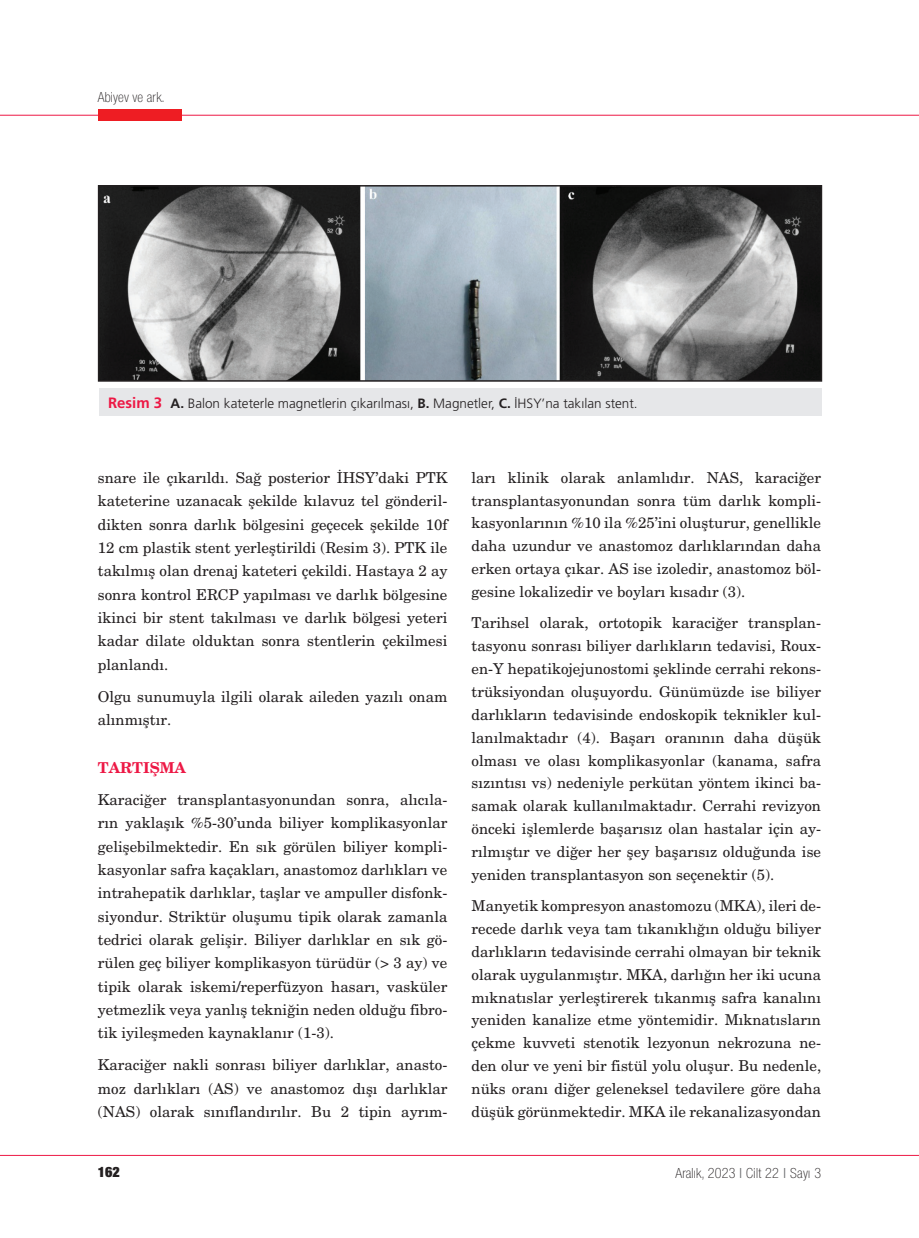
<style>
.page{position:relative;width:919px;height:1238px;background:#fff}
.page>*{position:absolute;margin:0;border:0;box-sizing:border-box;transform-origin:0 0}
.t1{font:500 15px/22.8px "New Century Schoolbook OTF";color:#231f20;text-align:justify}
.t2{font:15px "Sans Thin Condensed DTC";letter-spacing:.01em;color:#231f20}
.t3{font:700 15px "New Century Schoolbook OTF";color:#ed1845}
.t4{font:900 15px "Sans";color:#231f20}
.t5{font:300 13.5px "Frutiger";color:#231f20}
.s1{font-weight:700;font-size:15px;color:#ed1845}
.s2{font-weight:700}
.s3{font-family:"Sans";font-weight:300;color:#6c6d70}
</style>
<div class="page">
<hr style="left:0;top:1154px;width:918px;height:1px;background:#ed1845">
<hr style="left:0;top:115px;width:918px;height:1px;background:#ed1845">
<div style="left:98px;top:110px;width:83px;height:11px;background:#ee1d23"></div>
<img style="left:101px;top:188px;width:718px;height:190px">
<div style="left:98px;top:185px;width:724px;height:196px;border:2px solid #231f20"></div>
<div style="left:99px;top:388px;width:723px;height:28px;background:#e6e7e9"></div>
<p class="t2" style="left:98px;top:89px;width:68px">Abiyev ve ark.</p>
<p class="t5" style="left:108px;top:395px;width:531px"><span class="s1">Resim 3</span> <span class="s2">A.</span> Balon kateterle magnetlerin çıkarılması, <span class="s2">B.</span> Magnetler, <span class="s2">C.</span> İHSY’na takılan stent.</p>
<p class="t1" style="left:98px;top:466px;width:351px;line-height:23.4px">snare ile çıkarıldı. Sağ posterior İHSY’daki PTK kateterine uzanacak şekilde kılavuz tel gönderil&shy;dikten sonra darlık bölgesini geçecek şekilde 10f 12 cm plastik stent yerleştirildi (Resim 3). PTK ile takılmış olan drenaj kateteri çekildi. Hastaya 2 ay sonra kontrol ERCP yapılması ve darlık bölgesine ikinci bir stent takılması ve darlık bölgesi yeteri kadar dilate olduktan sonra stentlerin çekilmesi planlandı.</p>
<p class="t1" style="left:98px;top:684px;width:351px;line-height:23.4px">Olgu sunumuyla ilgili olarak aileden yazılı onam alınmıştır.</p>
<p class="t3" style="left:98px;top:758px;width:90px">TARTIŞMA</p>
<p class="t1" style="left:98px;top:787px;width:351px;line-height:23.4px">Karaciğer transplantasyonundan sonra, alıcıla&shy;rın yaklaşık %5-30’unda biliyer komplikasyonlar gelişebilmektedir. En sık görülen biliyer kompli&shy;kasyonlar safra kaçakları, anastomoz darlıkları ve intrahepatik darlıklar, taşlar ve ampuller disfonk&shy;siyondur. Striktür oluşumu tipik olarak zamanla tedrici olarak gelişir. Biliyer darlıklar en sık gö&shy;rülen geç biliyer komplikasyon türüdür (&gt; 3 ay) ve tipik olarak iskemi/reperfüzyon hasarı, vasküler yetmezlik veya yanlış tekniğin neden olduğu fibro&shy;tik iyileşmeden kaynaklanır (1-3).</p>
<p class="t1" style="left:98px;top:1053px;width:351px;line-height:23.4px">Karaciğer nakli sonrası biliyer darlıklar, anasto&shy;moz darlıkları (AS) ve anastomoz dışı darlıklar (NAS) olarak sınıflandırılır. Bu 2 tipin ayrım-</p>
<p class="t1" style="left:471px;top:466px;width:351px">ları klinik olarak anlamlıdır. NAS, karaciğer transplantasyonundan sonra tüm darlık kompli&shy;kasyonlarının %10 ila %25’ini oluşturur, genellikle daha uzundur ve anastomoz darlıklarından daha erken ortaya çıkar. AS ise izoledir, anastomoz böl&shy;gesine lokalizedir ve boyları kısadır (3).</p>
<p class="t1" style="left:471px;top:611px;width:351px">Tarihsel olarak, ortotopik karaciğer transplan&shy;tasyonu sonrası biliyer darlıkların tedavisi, Roux&shy;en-Y hepatikojejunostomi şeklinde cerrahi rekons&shy;trüksiyondan oluşuyordu. Günümüzde ise biliyer darlıkların tedavisinde endoskopik teknikler kul&shy;lanılmaktadır (4). Başarı oranının daha düşük olması ve olası komplikasyonlar (kanama, safra sızıntısı vs) nedeniyle perkütan yöntem ikinci ba&shy;samak olarak kullanılmaktadır. Cerrahi revizyon önceki işlemlerde başarısız olan hastalar için ay&shy;rılmıştır ve diğer her şey başarısız olduğunda ise yeniden transplantasyon son seçenektir (5).</p>
<p class="t1" style="left:471px;top:894px;width:351px">Manyetik kompresyon anastomozu (MKA), ileri de&shy;recede darlık veya tam tıkanıklığın olduğu biliyer darlıkların tedavisinde cerrahi olmayan bir teknik olarak uygulanmıştır. MKA, darlığın her iki ucuna mıknatıslar yerleştirerek tıkanmış safra kanalını yeniden kanalize etme yöntemidir. Mıknatısların çekme kuvveti stenotik lezyonun nekrozuna ne&shy;den olur ve yeni bir fistül yolu oluşur. Bu nedenle, nüks oranı diğer geleneksel tedavilere göre daha düşük görünmektedir. MKA ile rekanalizasyondan</p>
<p class="t4" style="left:98px;top:1163px;width:23px">162</p>
<p class="t2" style="left:675px;top:1164px;width:147px">Aralık, 2023 <span class="s3">l</span> Cilt 22 <span class="s3">l</span> Sayı 3</p>
</div>
